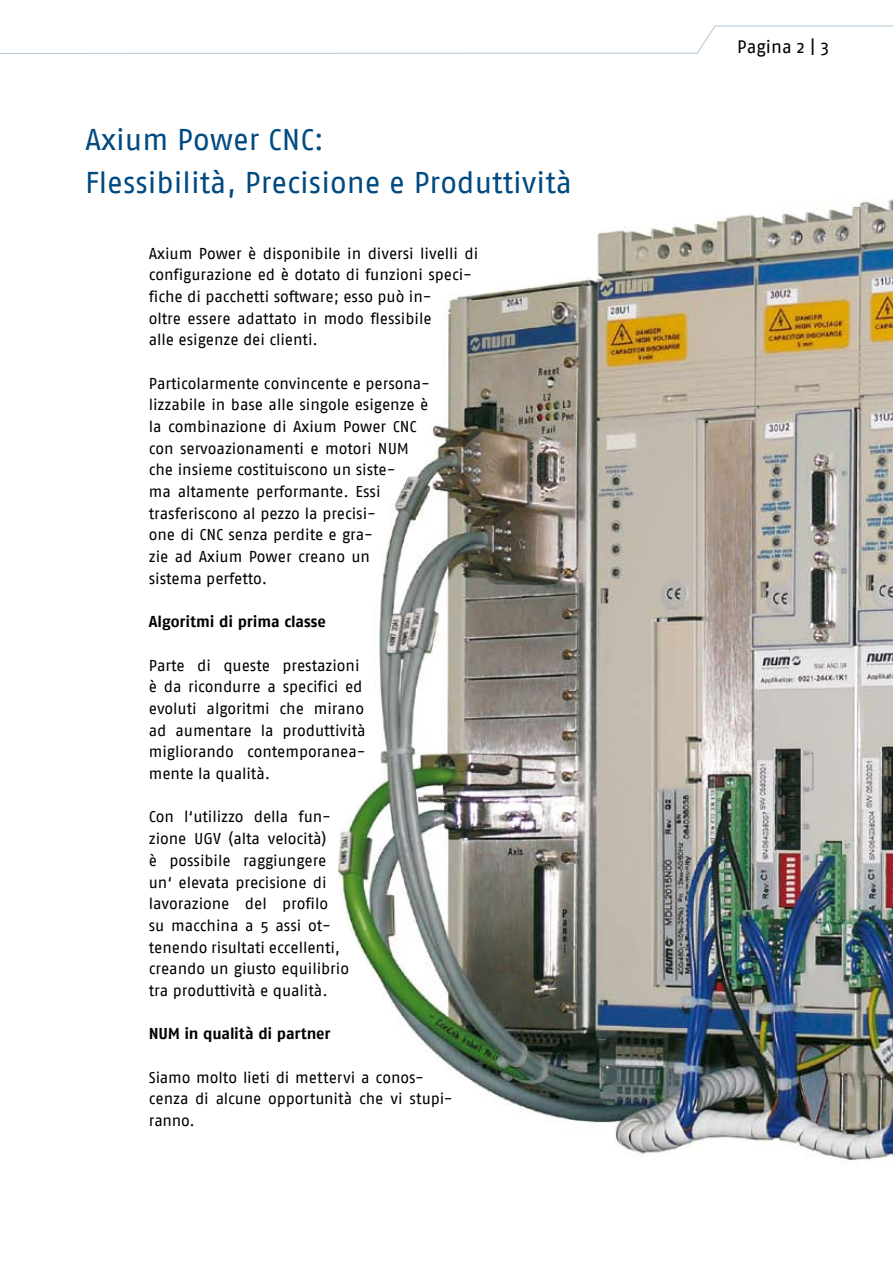
<style>
.page{position:relative;width:893px;height:1263px;background:#fff}
.page>*{position:absolute;margin:0;border:0;box-sizing:border-box;transform-origin:0 0}
.t1{font:30px/43.3px "Fago No";color:#004a82}
.t2{font:18px "Fago No";color:#000}
.t3{font:15.75px/21.8px "Fago No";letter-spacing:-.005em;color:#000}
.t4{font:700 15.75px "Fago No";letter-spacing:-.005em;color:#000}
</style>
<div class="page">
<svg style="left:0;top:25px;width:893px;height:29px"></svg>
<img style="left:338px;top:199px;width:555px;height:965px">
<h1 class="t1" style="left:85px;top:118px;width:488px">Axium Power CNC:<br>Flessibilità, Precisione e Produttività</h1>
<p class="t3" style="left:149px;top:242px;width:331px">Axium Power è disponibile in diversi livelli di configurazione ed è dotato di funzioni speci&shy;fiche di pacchetti software; esso può in-<br>oltre essere adattato in modo flessibile<br>alle esigenze dei clienti.</p>
<p class="t3" style="left:149px;top:372px;width:283px">Particolarmente convincente e persona&shy;lizzabile in base alle singole esigenze è la combinazione di Axium Power CNC con servoazionamenti e motori NUM che insieme costituiscono un siste-<br>ma altamente performante. Essi trasferiscono al pezzo la precisi-<br>one di CNC senza perdite e gra-<br>zie ad Axium Power creano un<br>sistema perfetto.</p>
<p class="t4" style="left:149px;top:612px;width:178px">Algoritmi di prima classe</p>
<p class="t3" style="left:149px;top:654px;width:218px">Parte di queste prestazioni è da ricondurre a specifici ed evoluti algoritmi che mirano ad aumentare la produttività migliorando contemporanea&shy;mente la qualità.</p>
<p class="t3" style="left:149px;top:806px;width:202px">Con l‘utilizzo della fun&shy;zione UGV (alta velocità)<br>è possibile raggiungere un‘ elevata precisione di lavorazione del profilo<br>su macchina a 5 assi ot&shy;tenendo risultati eccellenti, creando un giusto equilibrio tra produttività e qualità.</p>
<p class="t4" style="left:149px;top:1024px;width:183px">NUM in qualità di partner</p>
<p class="t3" style="left:149px;top:1066px;width:305px">Siamo molto lieti di mettervi a conos&shy;cenza di alcune opportunità che vi stupi&shy;ranno.</p>
<p class="t2" style="left:737px;top:37px;width:93px">Pagina 2 | 3</p>
</div>
